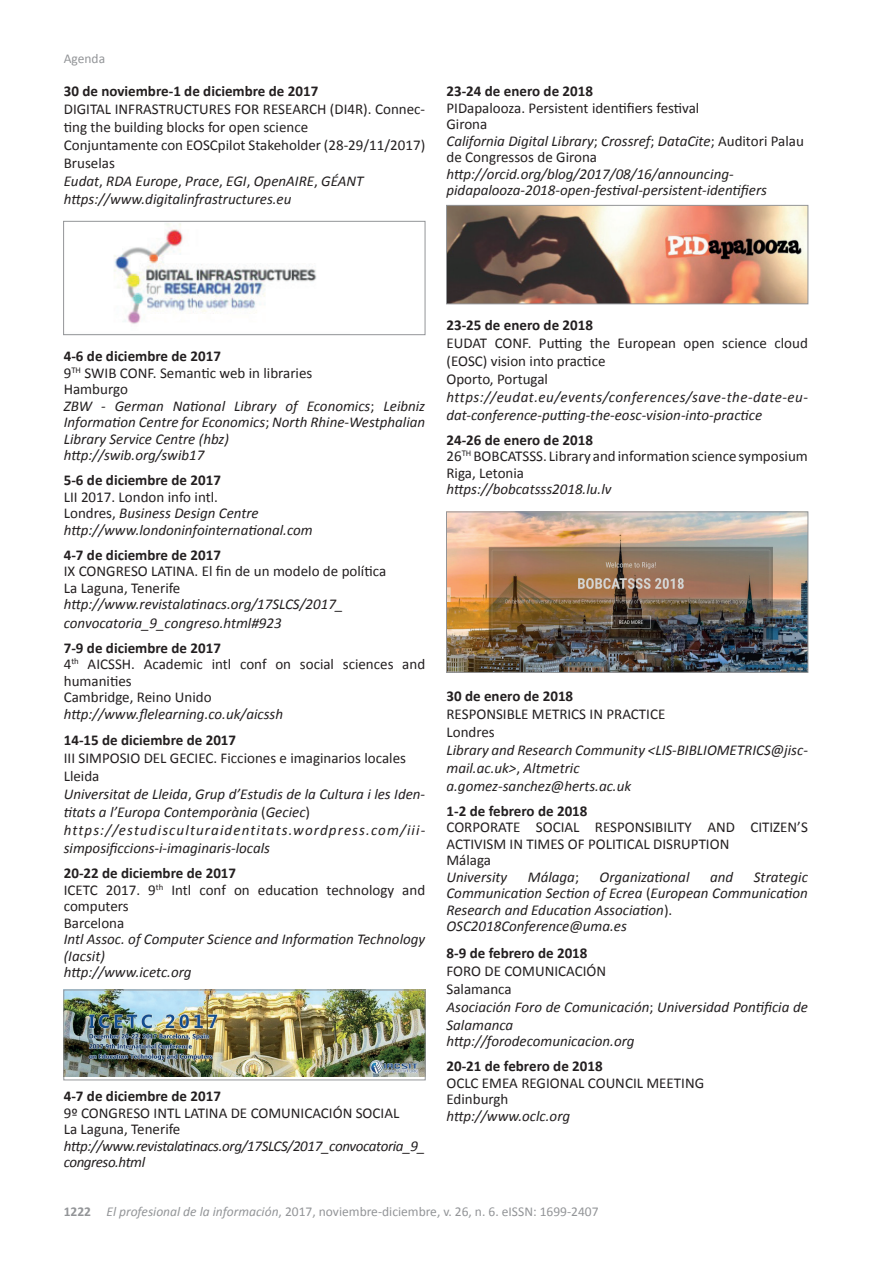
<style>
.page{position:relative;width:893px;height:1263px;background:#fff}
.page>*{position:absolute;margin:0;border:0;box-sizing:border-box;transform-origin:0 0}
.t1{font:italic 15px/16.5px "Calibri";color:#231f20}
.t2{font:15px/16.5px "Calibri";color:#231f20}
.t3{font:700 15px "Calibri";color:#231f20}
.t4{font:italic 15px/16.5px "Calibri";letter-spacing:-.025em;color:#231f20}
.t5{font:13.5px "Calibri";color:#939598}
.s1{font-style:italic}
.s2{font-weight:700;font-style:normal}
.s3{font-style:normal}
.s4{font-weight:700}
</style>
<div class="page">
<img style="left:448px;top:514px;width:358px;height:157px">
<div style="left:446px;top:512px;width:362px;height:161px;border:1px solid #939598"></div>
<img style="left:114px;top:223px;width:203px;height:101px">
<div style="left:63px;top:221px;width:362px;height:114px;border:1px solid #939598"></div>
<img style="left:448px;top:207px;width:358px;height:95px">
<div style="left:446px;top:205px;width:362px;height:99px;border:1px solid #939598"></div>
<img style="left:66px;top:992px;width:357px;height:84px">
<div style="left:64px;top:990px;width:361px;height:90px;border:1px solid #939598"></div>
<p class="t5" style="left:64px;top:50px;width:43px">Agenda</p>
<p class="t3" style="left:64px;top:82px;width:256px">30 de noviembre-1 de diciembre de 2017</p>
<p class="t2" style="left:64px;top:100px;width:363px;line-height:18px">DIGITAL INFRASTRUCTURES FOR RESEARCH (DI4R). Connec&shy;ting the building blocks for open science<br>Conjuntamente con EOSCpilot Stakeholder (28-29/11/2017)<br>Bruselas<br><span class="s1">Eudat</span>, <span class="s1">RDA Europe</span>, <span class="s1">Prace</span>, <span class="s1">EGI</span>, <span class="s1">OpenAIRE</span>, <span class="s1">GÉANT https://www.digitalinfrastructures.eu</span></p>
<p class="t3" style="left:446px;top:82px;width:148px">23-24 de enero de 2018</p>
<p class="t2" style="left:446px;top:100px;width:359px">PIDapalooza. Persistent identifiers festival<br>Girona<br><span class="s1">California Digital Library</span>; <span class="s1">Crossref</span>; <span class="s1">DataCite</span>; Auditori Palau de Congressos de Girona</p>
<p class="t1" style="left:446px;top:165px;width:322px">http://orcid.org/blog/2017/08/16/announcing&shy;pidapalooza-2018-open-festival-persistent-identifiers</p>
<p class="t1" style="left:64px;top:348px;width:363px"><span class="s2">4-6 de diciembre de 2017<br></span><span class="s3">9</span><sup>TH</sup> <span class="s3">SWIB CONF. Semantic web in libraries<br>Hamburgo<br></span>ZBW - German National Library of Economics<span class="s3">;</span> Leibniz Information Centre for Economics<span class="s3">;</span> North Rhine-Westphalian Library Service Centre (hbz)<br>http://swib.org/swib17</p>
<p class="t3" style="left:64px;top:471px;width:159px">5-6 de diciembre de 2017</p>
<p class="t1" style="left:64px;top:488px;width:250px"><span class="s3">LII 2017. London info intl.<br>Londres,</span> Business Design Centre http://www.londoninfointernational.com</p>
<p class="t3" style="left:64px;top:545px;width:159px">4-7 de diciembre de 2017</p>
<p class="t2" style="left:64px;top:563px;width:324px">IX CONGRESO LATINA. El fin de un modelo de política<br>La Laguna, Tenerife</p>
<p class="t1" style="left:64px;top:595px;width:281px;line-height:18.1px">http://www.revistalatinacs.org/17SLCS/2017_ convocatoria_9_congreso.html#923</p>
<p class="t2" style="left:64px;top:639px;width:363px"><span class="s4">7-9 de diciembre de 2017<br></span>4<sup>th</sup> AICSSH. Academic intl conf on social sciences and humanities<br>Cambridge, Reino Unido</p>
<p class="t1" style="left:64px;top:705px;width:221px">http://www.flelearning.co.uk/aicssh</p>
<p class="t3" style="left:64px;top:730px;width:174px">14-15 de diciembre de 2017</p>
<p class="t1" style="left:64px;top:748px;width:363px;line-height:18px"><span class="s3">III SIMPOSIO DEL GECIEC. Ficciones e imaginarios locales Lleida<br></span>Universitat de Lleida<span class="s3">,</span> Grup d’Estudis de la Cultura i les Iden&shy;titats a l’Europa Contemporània <span class="s3">(</span>Geciec<span class="s3">) </span>https://estudisculturaidentitats.wordpress.com/iii&shy;simposificcions-i-imaginaris-locals</p>
<p class="t2" style="left:64px;top:865px;width:363px"><span class="s4">20-22 de diciembre de 2017<br></span>ICETC 2017. 9<sup>th</sup> Intl conf on education technology and computers<br>Barcelona</p>
<p class="t1" style="left:64px;top:930px;width:363px">Intl Assoc. of Computer Science and Information Technology (Iacsit)<br>http://www.icetc.org</p>
<p class="t3" style="left:64px;top:1086px;width:159px">4-7 de diciembre de 2017</p>
<p class="t2" style="left:64px;top:1104px;width:337px">9º CONGRESO INTL LATINA DE COMUNICACIÓN SOCIAL<br>La Laguna, Tenerife</p>
<p class="t4" style="left:64px;top:1137px;width:363px">http://www.revistalatinacs.org/17SLCS/2017_convocatoria_9_ congreso.html</p>
<p class="t3" style="left:446px;top:315px;width:148px">23-25 de enero de 2018</p>
<p class="t2" style="left:446px;top:334px;width:363px;line-height:18px">EUDAT CONF. Putting the European open science cloud (EOSC) vision into practice<br>Oporto, Portugal</p>
<p class="t1" style="left:446px;top:387px;width:363px;line-height:18px">https://eudat.eu/events/conferences/save-the-date-eu&shy;dat-conference-putting-the-eosc-vision-into-practice</p>
<p class="t2" style="left:446px;top:432px;width:363px"><span class="s4">24-26 de enero de 2018<br></span>26<sup>TH</sup> BOBCATSSS. Library and information science symposium<br>Riga, Letonia</p>
<p class="t1" style="left:446px;top:481px;width:166px">https://bobcatsss2018.lu.lv</p>
<p class="t3" style="left:446px;top:686px;width:128px">30 de enero de 2018</p>
<p class="t2" style="left:446px;top:705px;width:220px;line-height:18px">RESPONSIBLE METRICS IN PRACTICE<br>Londres</p>
<p class="t1" style="left:446px;top:740px;width:363px;line-height:18px">Library and Research Community &lt;LIS-BIBLIOMETRICS@jisc&shy;mail.ac.uk&gt;<span class="s3">,</span> Altmetric<br>a.gomez-sanchez@herts.ac.uk</p>
<p class="t3" style="left:446px;top:801px;width:142px">1-2 de febrero de 2018</p>
<p class="t2" style="left:446px;top:819px;width:363px">CORPORATE SOCIAL RESPONSIBILITY AND CITIZEN’S<br>ACTIVISM IN TIMES OF POLITICAL DISRUPTION<br>Málaga</p>
<p class="t1" style="left:446px;top:868px;width:62px">University</p>
<p class="t1" style="left:528px;top:868px;width:53px">Málaga<span class="s3">;</span></p>
<p class="t1" style="left:600px;top:868px;width:91px">Organizational</p>
<p class="t1" style="left:710px;top:868px;width:25px">and</p>
<p class="t1" style="left:446px;top:868px;width:363px;text-indent:307px">Strategic Communication Section of Ecrea <span class="s3">(</span>European Communication Research and Education Association<span class="s3">).<br></span>OSC2018Conference@uma.es</p>
<p class="t3" style="left:446px;top:943px;width:142px">8-9 de febrero de 2018</p>
<p class="t1" style="left:446px;top:961px;width:363px;line-height:18px"><span class="s3">FORO DE COMUNICACIÓN<br>Salamanca<br></span>Asociación Foro de Comunicación<span class="s3">;</span> Universidad Pontificia de<br>Salamanca</p>
<p class="t1" style="left:446px;top:1033px;width:190px">http://forodecomunicacion.org</p>
<p class="t3" style="left:446px;top:1057px;width:158px">20-21 de febrero de 2018</p>
<p class="t2" style="left:446px;top:1075px;width:259px">OCLC EMEA REGIONAL COUNCIL MEETING<br>Edinburgh</p>
<p class="t1" style="left:446px;top:1107px;width:125px">http://www.oclc.org</p>
<p class="t5" style="left:64px;top:1203px;width:536px"><span class="s4">1222</span> <span class="s1">El profesional de la información</span>, 2017, noviembre-diciembre, v. 26, n. 6. eISSN: 1699-2407</p>
</div>
